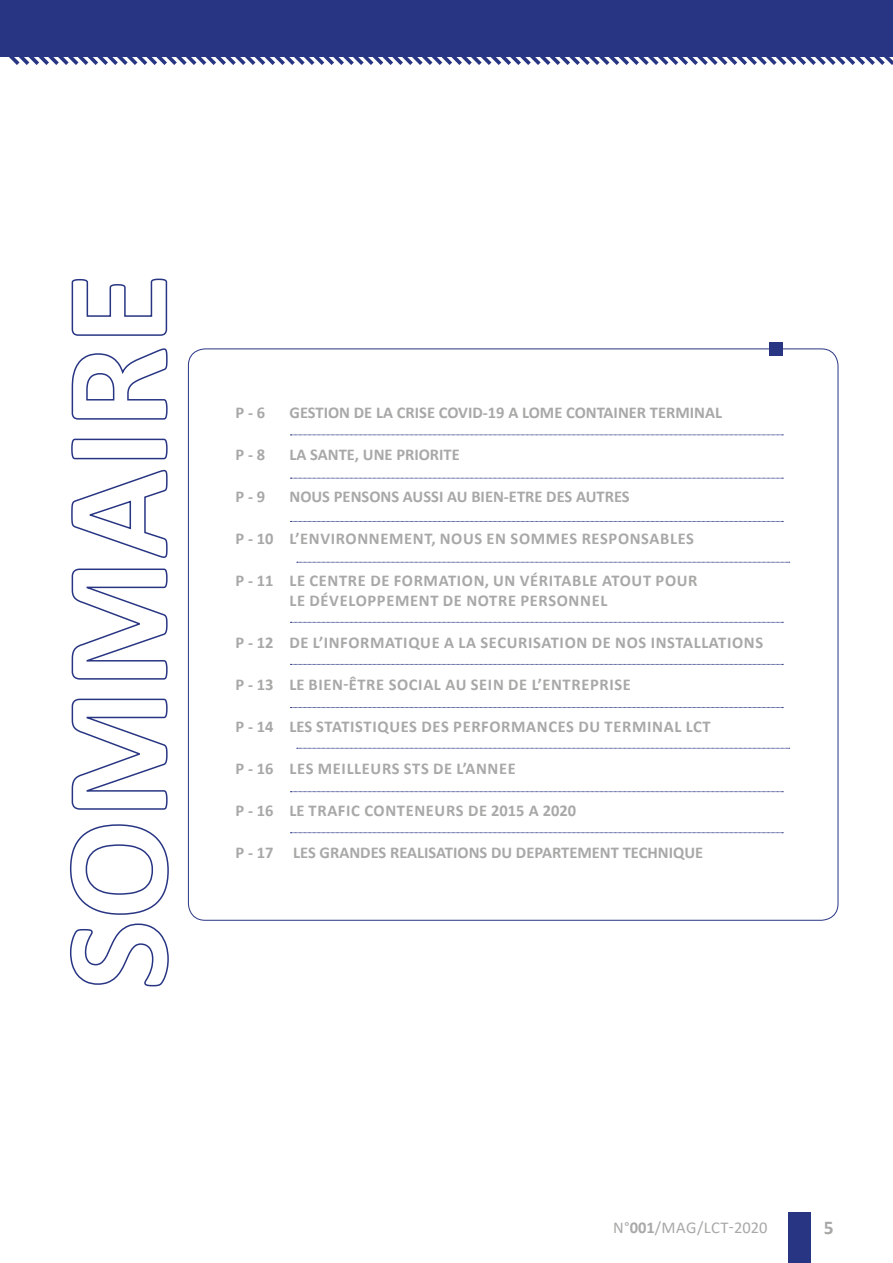
<style>
.page{position:relative;width:893px;height:1263px;background:#fff}
.page>*{position:absolute;margin:0;border:0;box-sizing:border-box;transform-origin:0 0}
.t1{font:700 19.5px "Calibri";color:#a8a8a7}
.t2{font:700 16.5px/19.8px "Calibri";letter-spacing:.04em;color:#a8a8a7}
.t3{font:700 16.5px "Calibri";color:#a8a8a7}
.t4{font:16.5px "Calibri";letter-spacing:.03em;color:#a8a8a7}
.s1{font-weight:700}
</style>
<div class="page">
<div style="left:788px;top:1212px;width:23px;height:51px;background:#283583"></div>
<div style="left:0;top:0;width:893px;height:56px;background:#283583"></div>
<svg style="left:0;top:56px;width:893px;height:9px"></svg>
<svg style="left:69px;top:923px;width:100px;height:64px"></svg>
<svg style="left:69px;top:824px;width:100px;height:91px"></svg>
<svg style="left:71px;top:698px;width:97px;height:112px"></svg>
<svg style="left:71px;top:568px;width:97px;height:112px"></svg>
<svg style="left:71px;top:469px;width:97px;height:89px"></svg>
<svg style="left:71px;top:438px;width:97px;height:22px"></svg>
<svg style="left:71px;top:348px;width:97px;height:72px"></svg>
<svg style="left:71px;top:278px;width:97px;height:58px"></svg>
<svg style="left:290px;top:435px;width:493px;height:1px"></svg>
<svg style="left:290px;top:478px;width:493px;height:1px"></svg>
<svg style="left:290px;top:521px;width:493px;height:1px"></svg>
<svg style="left:290px;top:622px;width:493px;height:1px"></svg>
<svg style="left:290px;top:664px;width:493px;height:1px"></svg>
<svg style="left:290px;top:707px;width:493px;height:1px"></svg>
<svg style="left:290px;top:791px;width:493px;height:1px"></svg>
<svg style="left:290px;top:832px;width:493px;height:1px"></svg>
<svg style="left:297px;top:562px;width:493px;height:1px"></svg>
<svg style="left:297px;top:748px;width:493px;height:1px"></svg>
<div style="left:770px;top:342px;width:13px;height:14px;background:#283583"></div>
<p class="t2" style="left:235px;top:403px;width:31px">P - 6</p>
<p class="t3" style="left:289px;top:401px;width:434px">GESTION DE LA CRISE COVID-19 A LOME CONTAINER TERMINAL</p>
<p class="t2" style="left:235px;top:445px;width:31px">P - 8</p>
<p class="t3" style="left:289px;top:443px;width:172px">LA SANTE, UNE PRIORITE</p>
<p class="t2" style="left:235px;top:487px;width:31px">P - 9</p>
<p class="t3" style="left:289px;top:485px;width:342px">NOUS PENSONS AUSSI AU BIEN-ETRE DES AUTRES</p>
<p class="t2" style="left:235px;top:529px;width:460px">P - 10 L’ENVIRONNEMENT, NOUS EN SOMMES RESPONSABLES</p>
<p class="t2" style="left:289px;top:571px;width:409px;text-indent:-54px">P - 11 LE CENTRE DE FORMATION, UN VÉRITABLE ATOUT POUR<br>LE DÉVELOPPEMENT DE NOTRE PERSONNEL</p>
<p class="t2" style="left:235px;top:632px;width:529px">P - 12 DE L’INFORMATIQUE A LA SECURISATION DE NOS INSTALLATIONS</p>
<p class="t2" style="left:235px;top:674px;width:397px">P - 13 LE BIEN-ÊTRE SOCIAL AU SEIN DE L’ENTREPRISE</p>
<p class="t2" style="left:235px;top:716px;width:477px">P - 14 LES STATISTIQUES DES PERFORMANCES DU TERMINAL LCT</p>
<p class="t2" style="left:235px;top:758px;width:282px">P - 16 LES MEILLEURS STS DE L’ANNEE</p>
<p class="t2" style="left:235px;top:800px;width:342px">P - 16 LE TRAFIC CONTENEURS DE 2015 A 2020</p>
<p class="t3" style="left:235px;top:841px;width:469px">P - 17 LES GRANDES REALISATIONS DU DEPARTEMENT TECHNIQUE</p>
<p class="t4" style="left:613px;top:1216px;width:156px">N°<span class="s1">001</span>/MAG/LCT-2020</p>
<p class="t1" style="left:824px;top:1213px;width:11px">5</p>
</div>
